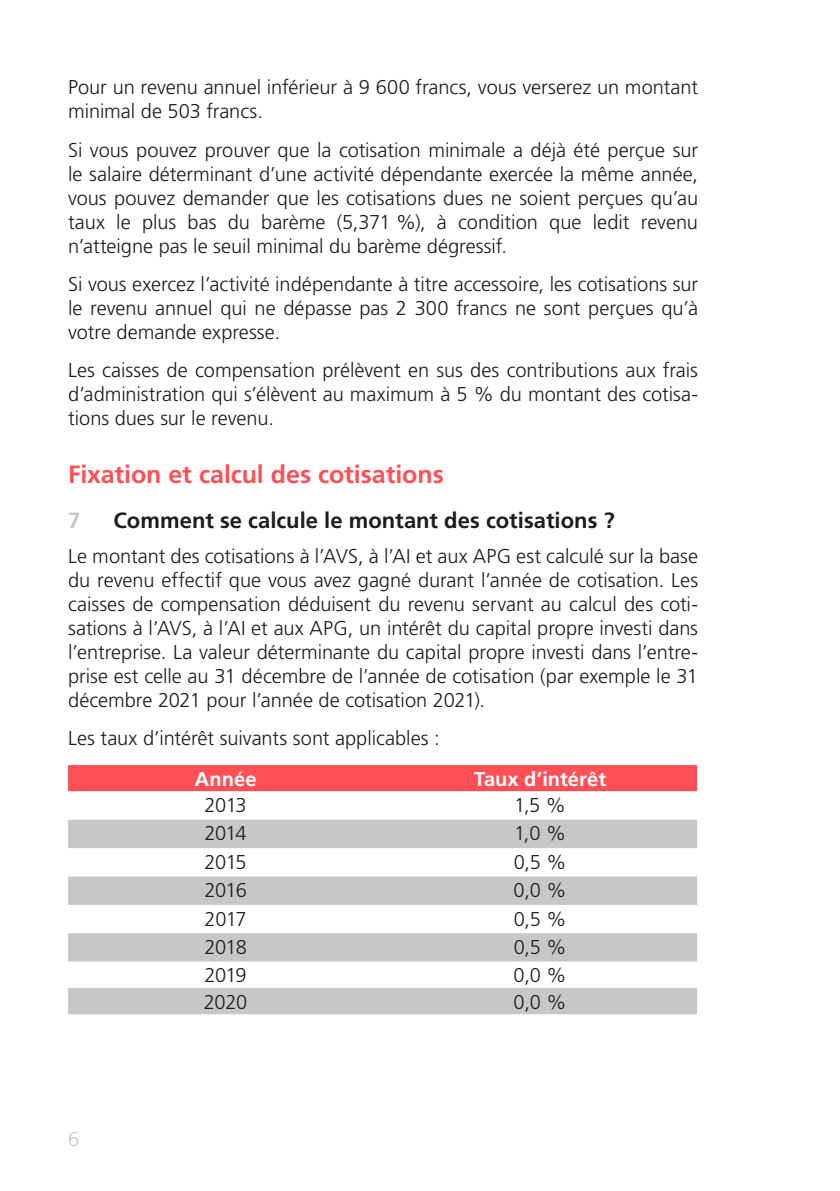
<style>
.page{position:relative;width:840px;height:1191px;background:#fff}
.page>*{position:absolute;margin:0;border:0;box-sizing:border-box;transform-origin:0 0}
.Texttitel{font:700 25px "Frutiger LT Std";letter-spacing:-.005em;color:#ff5057}
.t1{font:700 22px "Frutiger LT Std";color:#1d1d1b}
.t2{font:700 22px "Frutiger LT Std";color:#c7c7c6}
.Grundtext{font:300 20px/24px "Frutiger LT Std";letter-spacing:-.005em;color:#1d1d1b;text-align:justify}
.Tabellen_Text_Weiss{font:700 20px "Frutiger LT Std";letter-spacing:.005em;color:#fff}
.t3{font:300 20px "Frutiger LT Std";color:#c7c7c6}
</style>
<div class="page">
<div style="left:68px;top:765px;width:628px;height:26px;background:#ff5057"></div>
<svg style="left:68px;top:791px;width:628px;height:1px"></svg>
<svg style="left:68px;top:819px;width:628px;height:86px;fill:#c7c7c6"></svg>
<svg style="left:68px;top:933px;width:628px;height:81px;fill:#c7c7c6"></svg>
<p class="Grundtext" style="left:68px;top:76px;width:631px">Pour un revenu annuel inférieur à 9 600 francs, vous verserez un montant minimal de 503 francs.</p>
<p class="Grundtext" style="left:68px;top:138px;width:631px">Si vous pouvez prouver que la cotisation minimale a déjà été perçue sur le salaire déterminant d’une activité dépendante exercée la même année, vous pouvez demander que les cotisations dues ne soient perçues qu’au taux le plus bas du barème (5,371 %), à condition que ledit revenu n’atteigne pas le seuil minimal du barème dégressif.</p>
<p class="Grundtext" style="left:68px;top:272px;width:631px">Si vous exercez l’activité indépendante à titre accessoire, les cotisations sur le revenu annuel qui ne dépasse pas 2 300 francs ne sont perçues qu’à votre demande expresse.</p>
<p class="Grundtext" style="left:68px;top:358px;width:631px">Les caisses de compensation prélèvent en sus des contributions aux frais d’administration qui s’élèvent au maximum à 5 % du montant des cotisa&shy;tions dues sur le revenu.</p>
<p class="Texttitel" style="left:68px;top:460px;width:377px">Fixation et calcul des cotisations</p>
<p class="t2" style="left:68px;top:507px;width:14px">7</p>
<p class="t1" style="left:113px;top:507px;width:502px">Comment se calcule le montant des cotisations ?</p>
<p class="Grundtext" style="left:68px;top:544px;width:631px">Le montant des cotisations à l’AVS, à l’AI et aux APG est calculé sur la base du revenu effectif que vous avez gagné durant l’année de cotisation. Les caisses de compensation déduisent du revenu servant au calcul des coti&shy;sations à l’AVS, à l’AI et aux APG, un intérêt du capital propre investi dans l’entreprise. La valeur déterminante du capital propre investi dans l’entre&shy;prise est celle au 31 décembre de l’année de cotisation (par exemple le 31 décembre 2021 pour l’année de cotisation 2021).</p>
<p class="Grundtext" style="left:68px;top:726px;width:373px">Les taux d’intérêt suivants sont applicables :</p>
<p class="Tabellen_Text_Weiss" style="left:194px;top:767px;width:63px">Année</p>
<p class="Tabellen_Text_Weiss" style="left:474px;top:767px;width:133px">Taux d’intérêt</p>
<p class="Grundtext" style="left:204px;top:793px;width:44px">2013</p>
<p class="Grundtext" style="left:514px;top:793px;width:53px">1,5 %</p>
<p class="Grundtext" style="left:204px;top:822px;width:44px">2014</p>
<p class="Grundtext" style="left:514px;top:822px;width:53px">1,0 %</p>
<p class="Grundtext" style="left:204px;top:850px;width:44px">2015</p>
<p class="Grundtext" style="left:513px;top:850px;width:54px">0,5 %</p>
<p class="Grundtext" style="left:204px;top:878px;width:44px">2016</p>
<p class="Grundtext" style="left:513px;top:878px;width:54px">0,0 %</p>
<p class="Grundtext" style="left:204px;top:907px;width:43px">2017</p>
<p class="Grundtext" style="left:513px;top:907px;width:54px">0,5 %</p>
<p class="Grundtext" style="left:204px;top:935px;width:44px">2018</p>
<p class="Grundtext" style="left:513px;top:935px;width:54px">0,5 %</p>
<p class="Grundtext" style="left:204px;top:963px;width:44px">2019</p>
<p class="Grundtext" style="left:513px;top:963px;width:54px">0,0 %</p>
<p class="Grundtext" style="left:204px;top:990px;width:45px">2020</p>
<p class="Grundtext" style="left:513px;top:990px;width:54px">0,0 %</p>
<p class="t3" style="left:68px;top:1127px;width:13px">6</p>
</div>
